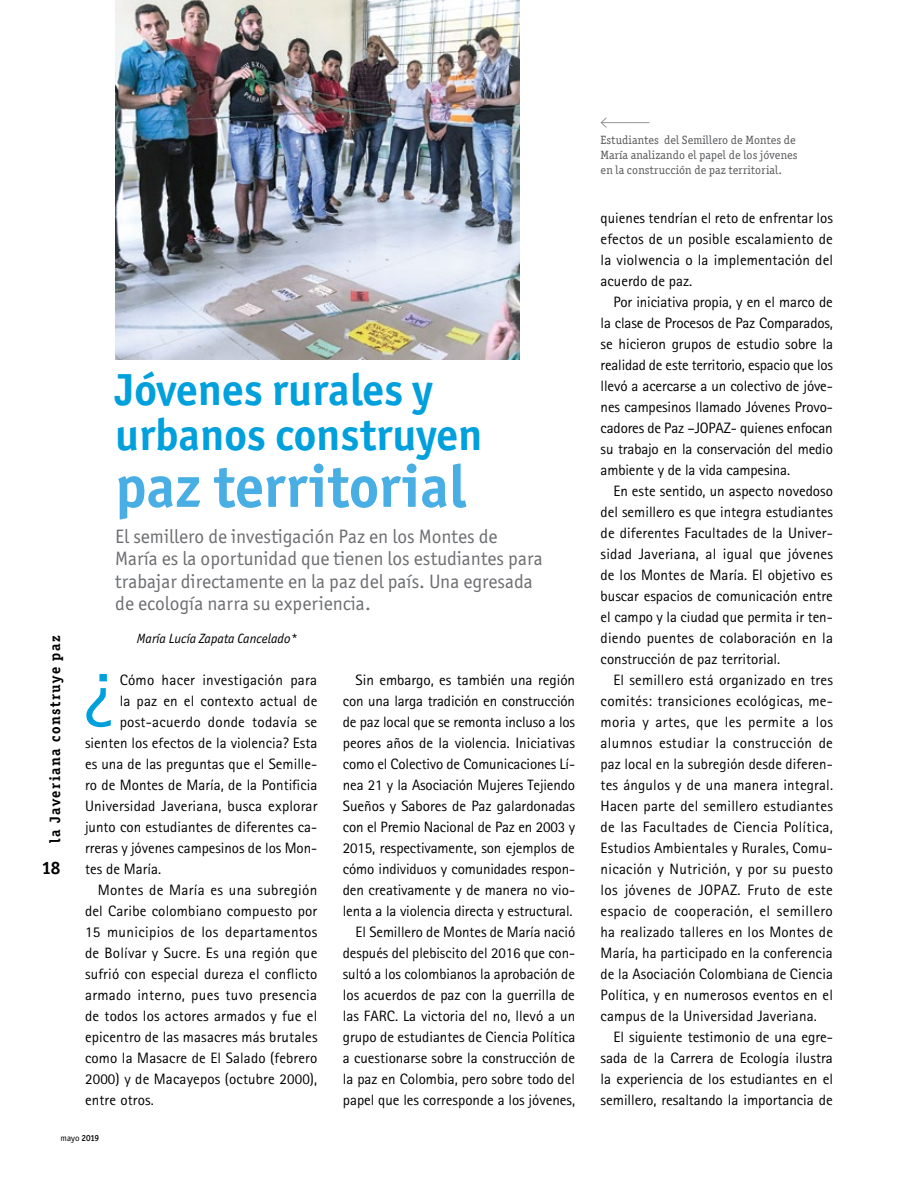
<style>
.page{position:relative;width:918px;height:1188px;background:#fff}
.page>*{position:absolute;margin:0;border:0;box-sizing:border-box;transform-origin:0 0}
.t1{font:75.9px "AT Rotis Sans Serif";color:#00a0dd}
.t2{font:700 60px "Officina Sans ITC";color:#48aee3}
.t3{font:700 45px/45px "Officina Sans ITC";color:#00a0dd}
.t4{font:19.5px/22.5px "Officina Sans ITC";color:#6d6e71}
.t5{font:700 18px "Officina Sans ITC";color:#000}
.t6{font:15px/21px "AT Rotis Sans Serif";color:#000;text-align:justify}
.t7{font:15px "AT Rotis Sans Serif";letter-spacing:.02em;color:#000}
.t8{font:700 15px "Officina Ser ITC";letter-spacing:.1em;color:#000}
.t9{font:italic 13.5px "Officina Sans ITC";color:#000}
.t10{font:12px/15px "Officina Ser ITC";letter-spacing:.01em;color:#58595b}
.t11{font:9px "Officina Sans ITC";color:#000}
.s1{font-weight:500}
</style>
<div class="page">
<img style="left:116px;top:0;width:404px;height:359px">
<hr style="left:601px;top:122px;width:48px;height:1px;background:#939598">
<svg style="left:600px;top:117px;width:7px;height:11px"></svg>
<p class="t8" style="left:46px;top:843px;width:209px;rotate:-90deg">la Javeriana construye paz</p>
<p class="t5" style="left:42px;top:857px;width:20px">18</p>
<h3 class="t3" style="left:115px;top:367px;width:368px">Jóvenes rurales y urbanos construyen</h3>
<h2 class="t2" style="left:115px;top:449px;width:352px">paz territorial</h2>
<h3 class="t4" style="left:115px;top:525px;width:429px">El semillero de investigación Paz en los Montes de María es la oportunidad que tienen los estudiantes para trabajar directamente en la paz del país. Una egresada de ecología narra su experiencia.</h3>
<p class="t9" style="left:137px;top:631px;width:162px">María Lucía Zapata Cancelado*</p>
<p class="t6" style="left:343px;top:669px;width:234px;text-align:right">Sin embargo, es también una región con una larga tradición en construcción de paz local que se remonta incluso a los peores años de la violencia. Iniciativas como el Colectivo de Comunicaciones Lí&shy;nea 21 y la Asociación Mujeres Tejiendo Sueños y Sabores de Paz galardonadas con el Premio Nacional de Paz en 2003 y 2015, respectivamente, son ejemplos de cómo individuos y comunidades respon&shy;den creativamente y de manera no vio&shy;lenta a la violencia directa y estructural.<br>El Semillero de Montes de María nació después del plebiscito del 2016 que con&shy;sultó a los colombianos la aprobación de los acuerdos de paz con la guerrilla de las FARC. La victoria del no, llevó a un grupo de estudiantes de Ciencia Política a cuestionarse sobre la construcción de la paz en Colombia, pero sobre todo del papel que les corresponde a los jóvenes,</p>
<h1 class="t1" style="left:85px;top:646px;width:32px">¿</h1>
<p class="t6" style="left:120px;top:669px;width:199px">Cómo hacer investigación para</p>
<p class="t6" style="left:120px;top:690px;width:199px">la paz en el contexto actual de</p>
<p class="t6" style="left:120px;top:711px;width:199px">post-acuerdo donde todavía se</p>
<p class="t6" style="left:85px;top:732px;width:234px">sienten los efectos de la violencia? Esta</p>
<p class="t6" style="left:85px;top:753px;width:234px">es una de las preguntas que el Semille-</p>
<p class="t6" style="left:85px;top:774px;width:234px">ro de Montes de María, de la Pontificia</p>
<p class="t6" style="left:85px;top:795px;width:234px">Universidad Javeriana, busca explorar</p>
<p class="t6" style="left:85px;top:816px;width:234px">junto con estudiantes de diferentes ca-</p>
<p class="t6" style="left:85px;top:837px;width:234px">rreras y jóvenes campesinos de los Mon-</p>
<p class="t6" style="left:85px;top:858px;width:78px">tes de María.</p>
<p class="t6" style="left:98px;top:879px;width:221px">Montes de María es una subregión</p>
<p class="t6" style="left:85px;top:900px;width:234px">del Caribe colombiano compuesto por</p>
<p class="t7" style="left:85px;top:923px;width:234px">15 municipios de los departamentos</p>
<p class="t6" style="left:85px;top:942px;width:234px">de Bolívar y Sucre. Es una región que</p>
<p class="t6" style="left:85px;top:963px;width:234px">sufrió con especial dureza el conflicto</p>
<p class="t7" style="left:85px;top:986px;width:234px">armado interno, pues tuvo presencia</p>
<p class="t6" style="left:85px;top:1005px;width:234px">de todos los actores armados y fue el</p>
<p class="t6" style="left:85px;top:1026px;width:234px">epicentro de las masacres más brutales</p>
<p class="t6" style="left:85px;top:1047px;width:234px">como la Masacre de El Salado (febrero</p>
<p class="t6" style="left:85px;top:1068px;width:234px">2000) y de Macayepos (octubre 2000),</p>
<p class="t6" style="left:85px;top:1089px;width:70px">entre otros.</p>
<p class="t11" style="left:61px;top:1133px;width:40px">mayo <span class="s1">2019</span></p>
<p class="t10" style="left:601px;top:133px;width:198px">Estudiantes del Semillero de Montes de<br>María analizando el papel de los jóvenes en la construcción de paz territorial.</p>
<p class="t6" style="left:601px;top:207px;width:234px">quienes tendrían el reto de enfrentar los efectos de un posible escalamiento de la violwencia o la implementación del acuerdo de paz.</p>
<p class="t6" style="left:601px;top:291px;width:234px;text-indent:13px">Por iniciativa propia, y en el marco de la clase de Procesos de Paz Comparados, se hicieron grupos de estudio sobre la realidad de este territorio, espacio que los llevó a acercarse a un colectivo de jóve&shy;nes campesinos llamado Jóvenes Provo&shy;cadores de Paz –JOPAZ- quienes enfocan su trabajo en la conservación del medio ambiente y de la vida campesina.</p>
<p class="t6" style="left:601px;top:480px;width:234px;text-indent:13px">En este sentido, un aspecto novedoso del semillero es que integra estudiantes de diferentes Facultades de la Univer&shy;sidad Javeriana, al igual que jóvenes de los Montes de María. El objetivo es buscar espacios de comunicación entre el campo y la ciudad que permita ir ten&shy;diendo puentes de colaboración en la construcción de paz territorial.</p>
<p class="t6" style="left:601px;top:669px;width:234px;text-indent:13px">El semillero está organizado en tres comités: transiciones ecológicas, me&shy;moria y artes, que les permite a los alumnos estudiar la construcción de paz local en la subregión desde diferen&shy;tes ángulos y de una manera integral.<br>Hacen parte del semillero estudiantes de las Facultades de Ciencia Política, Estudios Ambientales y Rurales, Comu&shy;nicación y Nutrición, y por su puesto los jóvenes de JOPAZ. Fruto de este espacio de cooperación, el semillero ha realizado talleres en los Montes de María, ha participado en la conferencia de la Asociación Colombiana de Ciencia Política, y en numerosos eventos en el campus de la Universidad Javeriana.</p>
<p class="t6" style="left:601px;top:1026px;width:234px;text-indent:13px">El siguiente testimonio de una egre&shy;sada de la Carrera de Ecología ilustra la experiencia de los estudiantes en el semillero, resaltando la importancia de</p>
</div>
